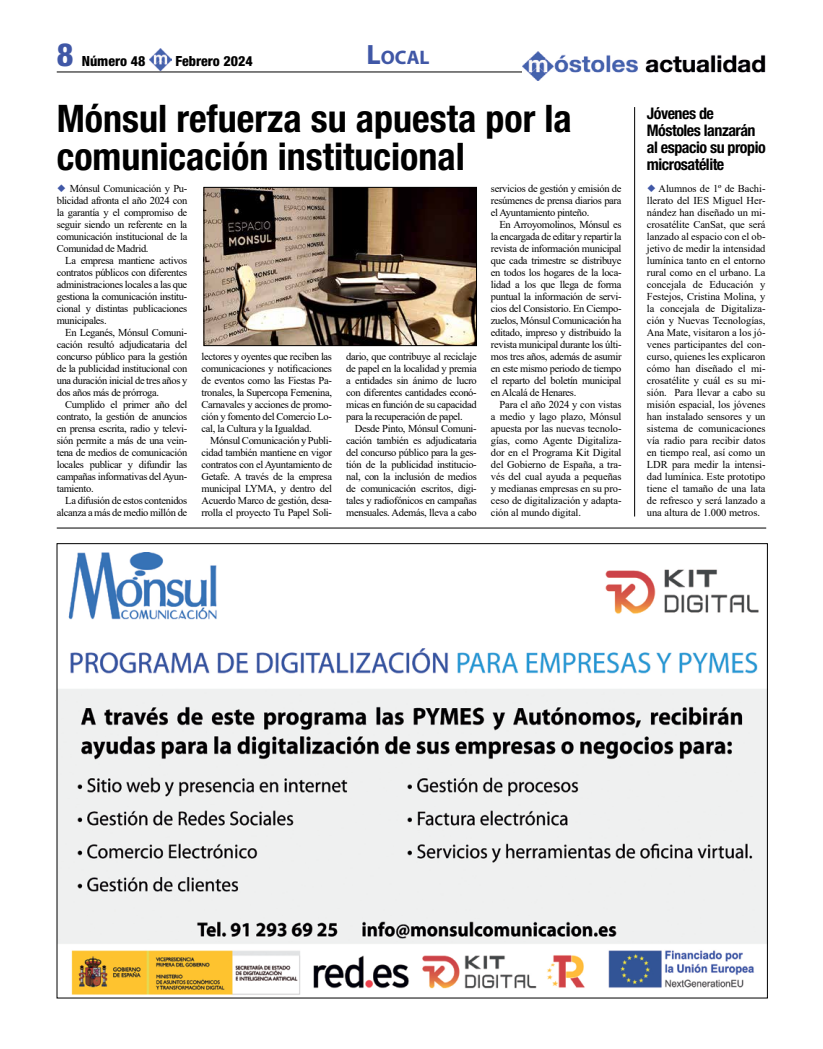
<style>
.page{position:relative;width:823px;height:1049px;background:#fff}
.page>*{position:absolute;margin:0;border:0;box-sizing:border-box;transform-origin:0 0}
.t1{font:700 condensed 38px/38px "Helvetica Neue";color:#000}
.t2{font:800 condensed 32px "Helvetica Neue";color:#4057a6}
.t3{font:700 19.6px "Myriad Pro";color:#4057a6}
.t4{font:700 condensed 16px/17px "Helvetica Neue";letter-spacing:-.03em;color:#000}
.t5{font:800 condensed 14px "Helvetica Neue";color:#000}
.t6{font:10.5px/12px "Times New Roman";letter-spacing:-.03em;color:#000;text-align:justify}
.s1{font-size:28px}
</style>
<div class="page">
<img style="left:149px;top:48px;width:23px;height:23px">
<hr style="left:57px;top:72px;width:708px;height:1px;background:#000">
<img style="left:521px;top:52px;width:244px;height:28px">
<img style="left:205px;top:189px;width:269px;height:155px">
<div style="left:203px;top:187px;width:273px;height:159px;border:1px solid #000"></div>
<hr style="left:57px;top:528px;width:708px;height:1px;background:#000">
<img style="left:59px;top:553px;width:706px;height:442px">
<hr style="left:634px;top:107px;width:1px;height:409px;background:#000">
<h2 class="t2" style="left:57px;top:34px;width:18px">8</h2>
<h3 class="t5" style="left:82px;top:52px;width:65px">Número 48</h3>
<h3 class="t5" style="left:175px;top:52px;width:79px">Febrero 2024</h3>
<h3 class="t3" style="left:366px;top:45px;width:63px"><span class="s1">L</span>OCAL</h3>
<h1 class="t1" style="left:57px;top:99px;width:516px">Mónsul refuerza su apuesta por la comunicación institucional</h1>
<h3 class="t4" style="left:646px;top:105px;width:120px">Jóvenes de<br>Móstoles lanzarán al espacio su propio microsatélite</h3>
<p class="t6" style="left:646px;top:182px;width:120px;text-indent:12px">Alumnos de 1º de Bachi&shy;llerato del IES Miguel Her&shy;nández han diseñado un mi&shy;crosatélite CanSat, que será lanzado al espacio con el ob&shy;jetivo de medir la intensidad lumínica tanto en el entorno rural como en el urbano. La concejala de Educación y Festejos, Cristina Molina, y la concejala de Digitaliza&shy;ción y Nuevas Tecnologías, Ana Mate, visitaron a los jó&shy;venes participantes del con&shy;curso, quienes les explicaron cómo han diseñado el mi&shy;crosatélite y cuál es su mi&shy;sión. Para llevar a cabo su misión espacial, los jóvenes han instalado sensores y un sistema de comunicaciones vía radio para recibir datos en tiempo real, así como un LDR para medir la intensi&shy;dad lumínica. Este prototipo tiene el tamaño de una lata de refresco y será lanzado a una altura de 1.000 metros.</p>
<p class="t6" style="left:57px;top:182px;width:132px;text-indent:13px">Mónsul Comunicación y Pu&shy;blicidad afronta el año 2024 con la garantía y el compromiso de seguir siendo un referente en la comunicación institucional de la Comunidad de Madrid.</p>
<p class="t6" style="left:57px;top:254px;width:132px;text-indent:9px">La empresa mantiene activos contratos públicos con diferentes administraciones locales a las que gestiona la comunicación institu&shy;cional y distintas publicaciones municipales.</p>
<p class="t6" style="left:57px;top:326px;width:132px;text-indent:9px">En Leganés, Mónsul Comuni&shy;cación resultó adjudicataria del concurso público para la gestión de la publicidad institucional con una duración inicial de tres años y dos años más de prórroga.</p>
<p class="t6" style="left:57px;top:398px;width:132px;text-indent:9px">Cumplido el primer año del contrato, la gestión de anuncios en prensa escrita, radio y televi&shy;sión permite a más de una vein&shy;tena de medios de comunicación locales publicar y difundir las campañas informativas del Ayun&shy;tamiento.</p>
<p class="t6" style="left:57px;top:494px;width:132px;text-align:right">La difusión de estos contenidos alcanza a más de medio millón de</p>
<p class="t6" style="left:490px;top:182px;width:132px">servicios de gestión y emisión de resúmenes de prensa diarios para el Ayuntamiento pinteño.</p>
<p class="t6" style="left:490px;top:218px;width:132px;text-indent:9px">En Arroyomolinos, Mónsul es la encargada de editar y repartir la revista de información municipal que cada trimestre se distribuye en todos los hogares de la loca&shy;lidad a los que llega de forma puntual la información de servi&shy;cios del Consistorio. En Ciempo&shy;zuelos, Mónsul Comunicación ha editado, impreso y distribuido la revista municipal durante los últi&shy;mos tres años, además de asumir en este mismo periodo de tiempo el reparto del boletín municipal en Alcalá de Henares.</p>
<p class="t6" style="left:490px;top:398px;width:132px;text-indent:9px">Para el año 2024 y con vistas a medio y lago plazo, Mónsul apuesta por las nuevas tecnolo&shy;gías, como Agente Digitaliza&shy;dor en el Programa Kit Digital del Gobierno de España, a tra&shy;vés del cual ayuda a pequeñas y medianas empresas en su pro&shy;ceso de digitalización y adapta&shy;ción al mundo digital.</p>
<p class="t6" style="left:201px;top:350px;width:132px">lectores y oyentes que reciben las comunicaciones y notificaciones de eventos como las Fiestas Pa&shy;tronales, la Supercopa Femenina, Carnavales y acciones de promo&shy;ción y fomento del Comercio Lo&shy;cal, la Cultura y la Igualdad.</p>
<p class="t6" style="left:201px;top:434px;width:132px;text-indent:9px">Mónsul Comunicación y Publi&shy;cidad también mantiene en vigor contratos con el Ayuntamiento de Getafe. A través de la empresa municipal LYMA, y dentro del Acuerdo Marco de gestión, desa&shy;rrolla el proyecto Tu Papel Soli-</p>
<p class="t6" style="left:346px;top:350px;width:132px">dario, que contribuye al reciclaje de papel en la localidad y premia a entidades sin ánimo de lucro con diferentes cantidades econó&shy;micas en función de su capacidad para la recuperación de papel.</p>
<p class="t6" style="left:346px;top:422px;width:132px;text-indent:9px">Desde Pinto, Mónsul Comuni&shy;cación también es adjudicataria del concurso público para la ges&shy;tión de la publicidad institucio&shy;nal, con la inclusión de medios de comunicación escritos, digi&shy;tales y radiofónicos en campañas mensuales. Además, lleva a cabo</p>
</div>
